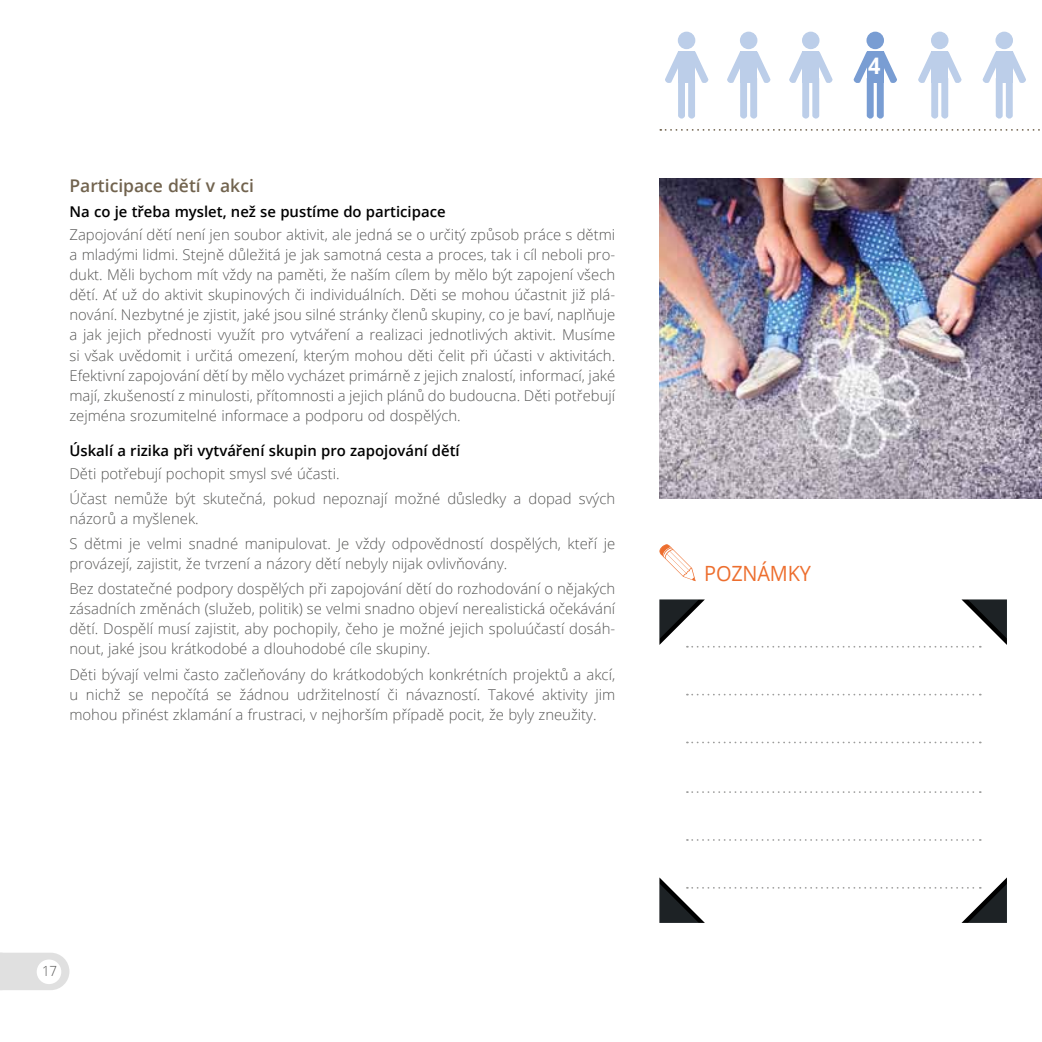
<style>
.page{position:relative;width:1042px;height:1042px;background:#fff}
.page>*{position:absolute;margin:0;border:0;box-sizing:border-box;transform-origin:0 0}
.t1{font:700 22.75px "Open Sans";color:#fff;scale:.95 1}
.t2{font:21px "Open Sans";letter-spacing:-.01em;color:#ed6e2e;scale:.95 1}
.t3{font:600 17.5px "Open Sans";color:#71634e}
.t4{font:300 14.88px/20.1px "Open Sans";color:#575756;text-align:justify}
.t5{font:600 14.88px "Open Sans";color:#000}
.t6{font:300 14px "Open Sans";color:#575756;scale:.95 1}
.s1{font-weight:400;font-size:21px;color:#fff}
</style>
<div class="page">
<svg style="left:0;top:952px;width:69px;height:38px;background:#e2e2e2"></svg>
<div style="left:37px;top:959px;width:24px;height:25px;background:#fff;border-radius:50%"></div>
<img style="left:659px;top:179px;width:383px;height:320px">
<svg style="left:660px;top:129px;width:380px;height:2px"></svg>
<div style="left:931px;top:32px;width:17px;height:17px;background:#bccee9;border-radius:50%"></div>
<svg style="left:918px;top:52px;width:43px;height:67px"></svg>
<div style="left:866px;top:32px;width:18px;height:17px;background:#799dd3;border-radius:50%"></div>
<svg style="left:853px;top:52px;width:44px;height:67px"></svg>
<div style="left:740px;top:32px;width:17px;height:17px;background:#bccee9;border-radius:50%"></div>
<svg style="left:727px;top:52px;width:43px;height:67px"></svg>
<div style="left:995px;top:32px;width:18px;height:17px;background:#bccee9;border-radius:50%"></div>
<svg style="left:982px;top:52px;width:44px;height:67px"></svg>
<div style="left:802px;top:32px;width:17px;height:17px;background:#bccee9;border-radius:50%"></div>
<svg style="left:789px;top:52px;width:43px;height:67px"></svg>
<div style="left:678px;top:32px;width:17px;height:17px;background:#bccee9;border-radius:50%"></div>
<svg style="left:665px;top:52px;width:43px;height:67px"></svg>
<svg style="left:659px;top:599px;width:348px;height:48px"></svg>
<svg style="left:687px;top:694px;width:294px;height:1px"></svg>
<svg style="left:687px;top:741px;width:294px;height:2px"></svg>
<svg style="left:687px;top:791px;width:294px;height:2px"></svg>
<svg style="left:687px;top:839px;width:294px;height:2px"></svg>
<svg style="left:659px;top:877px;width:348px;height:46px"></svg>
<svg style="left:659px;top:544px;width:37px;height:37px"></svg>
<p class="t3" style="left:69px;top:174px;width:186px">Participace dětí v akci</p>
<p class="t5" style="left:69px;top:201px;width:378px">Na co je třeba myslet, než se pustíme do participace</p>
<p class="t4" style="left:69px;top:224px;width:547px">Zapojování dětí není jen soubor aktivit, ale jedná se o určitý způsob práce s dětmi a mladými lidmi. Stejně důležitá je jak samotná cesta a proces, tak i cíl neboli pro&shy;dukt. Měli bychom mít vždy na paměti, že naším cílem by mělo být zapojení všech dětí. Ať už do aktivit skupinových či individuálních. Děti se mohou účastnit již plá&shy;nování. Nezbytné je zjistit, jaké jsou silné stránky členů skupiny, co je baví, naplňuje a jak jejich přednosti využít pro vytváření a realizaci jednotlivých aktivit. Musíme si však uvědomit i určitá omezení, kterým mohou děti čelit při účasti v aktivitách.<br>Efektivní zapojování dětí by mělo vycházet primárně z jejich znalostí, informací, jaké mají, zkušeností z minulosti, přítomnosti a jejich plánů do budoucna. Děti potřebují zejména srozumitelné informace a podporu od dospělých.</p>
<p class="t5" style="left:69px;top:440px;width:392px">Úskalí a rizika při vytváření skupin pro zapojování dětí</p>
<p class="t4" style="left:69px;top:460px;width:547px;line-height:25px">Děti potřebují pochopit smysl své účasti.<br>Účast nemůže být skutečná, pokud nepoznají možné důsledky a dopad svých</p>
<p class="t4" style="left:69px;top:505px;width:547px;line-height:25px">názorů a myšlenek.<br>S dětmi je velmi snadné manipulovat. Je vždy odpovědností dospělých, kteří je</p>
<p class="t4" style="left:69px;top:551px;width:547px;line-height:25px">provázejí, zajistit, že tvrzení a názory dětí nebyly nijak ovlivňovány.<br>Bez dostatečné podpory dospělých při zapojování dětí do rozhodování o nějakých</p>
<p class="t4" style="left:69px;top:598px;width:547px">zásadních změnách (služeb, politik) se velmi snadno objeví nerealistická očekávání dětí. Dospělí musí zajistit, aby pochopily, čeho je možné jejich spoluúčastí dosáh&shy;nout, jaké jsou krátkodobé a dlouhodobé cíle skupiny.</p>
<p class="t4" style="left:69px;top:664px;width:547px">Děti bývají velmi často začleňovány do krátkodobých konkrétních projektů a akcí, u nichž se nepočítá se žádnou udržitelností či návazností. Takové aktivity jim mohou přinést zklamání a frustraci, v nejhorším případě pocit, že byly zneužity.</p>
<h1 class="t1" style="left:868px;top:49px;width:14px">4</h1>
<h2 class="t2" style="left:704px;top:559px;width:114px">POZNÁMKY</h2>
<p class="t6" style="left:41px;top:962px;width:18px"><span class="s1">4</span>1 7</p>
</div>
